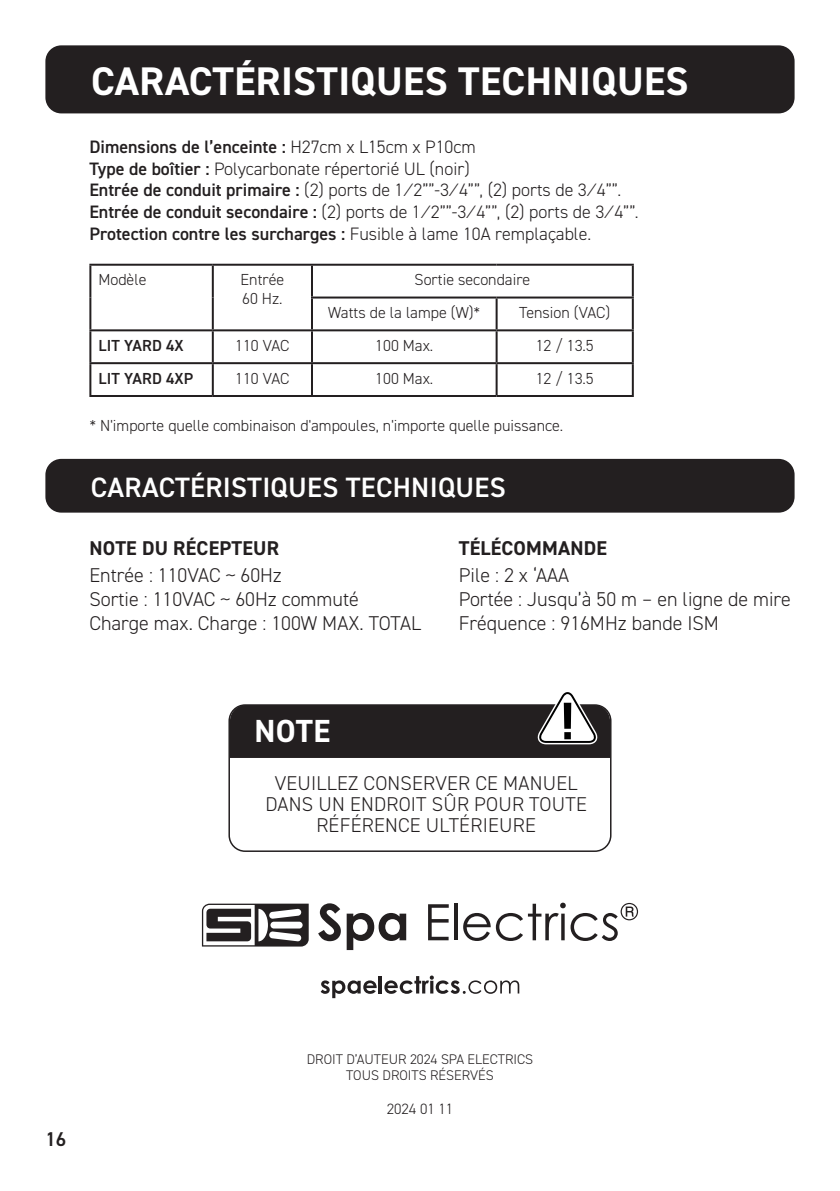
<style>
.page{position:relative;width:840px;height:1191px;background:#fff}
.page>*{position:absolute;margin:0;border:0;box-sizing:border-box;transform-origin:0 0}
.Page_heading{font:700 40px "DIN2014";letter-spacing:.01em;color:#fff}
._16pt_Bold_heading{font:700 32px "DIN2014";color:#fff}
.Sub-Heading{font:600 28px "DIN2014";letter-spacing:.01em;color:#fff}
.Document_Body_text{font:300 20px/24px "DIN2014";color:#231f20}
.Body_Text_Capitals{font:300 20px/21px "DIN2014";letter-spacing:.01em;color:#231f20;text-align:center}
.Body_Text_Capitals-2{font:700 20px "DIN2014";letter-spacing:.01em;color:#231f20}
.t1{font:600 20px "DIN2014";color:#231f20}
.Document_Body_text-2{font:300 18px/21.6px "DIN2014";color:#231f20}
.Document_Body_text-3{font:300 16px/19.2px "DIN2014";color:#231f20}
.Document_Body_text-4{font:600 16px "DIN2014";letter-spacing:.01em;color:#231f20}
.Image_Caption{font:300 15px "DIN2014";color:#231f20}
.Image_Caption-2{font:300 14px "DIN2014";color:#231f20}
.s1{font-weight:600}
</style>
<div class="page">
<svg style="left:318px;top:903px;width:22px;height:38px"></svg>
<svg style="left:346px;top:913px;width:60px;height:37px"></svg>
<svg style="left:428px;top:904px;width:20px;height:36px"></svg>
<svg style="left:454px;top:903px;width:3px;height:37px"></svg>
<svg style="left:202px;top:903px;width:106px;height:43px"></svg>
<svg style="left:463px;top:902px;width:174px;height:39px"></svg>
<svg style="left:320px;top:980px;width:56px;height:18px"></svg>
<hr style="left:378px;top:976px;width:4px;height:17px;background:#231f20">
<svg style="left:384px;top:975px;width:135px;height:18px"></svg>
<div style="left:228px;top:704px;width:383px;height:148px;border:2px solid #231f20;border-radius:16px"></div>
<svg style="left:230px;top:692px;width:379px;height:66px"></svg>
<div style="left:45px;top:45px;width:749px;height:68px;background:#231f20;border-radius:16px"></div>
<hr style="left:89px;top:264px;width:124px;height:2px;background:#231f20">
<hr style="left:89px;top:266px;width:2px;height:31px;background:#231f20">
<hr style="left:213px;top:264px;width:99px;height:2px;background:#231f20">
<hr style="left:212px;top:266px;width:2px;height:31px;background:#231f20">
<hr style="left:312px;top:264px;width:184px;height:2px;background:#231f20">
<hr style="left:311px;top:266px;width:2px;height:30px;background:#231f20">
<hr style="left:496px;top:264px;width:137px;height:2px;background:#231f20">
<hr style="left:631px;top:266px;width:2px;height:30px;background:#231f20">
<hr style="left:89px;top:297px;width:2px;height:32px;background:#231f20">
<hr style="left:212px;top:297px;width:2px;height:32px;background:#231f20">
<hr style="left:311px;top:296px;width:185px;height:2px;background:#231f20">
<hr style="left:311px;top:298px;width:2px;height:31px;background:#231f20">
<hr style="left:496px;top:296px;width:137px;height:2px;background:#231f20">
<hr style="left:495px;top:298px;width:2px;height:31px;background:#231f20">
<hr style="left:631px;top:298px;width:2px;height:31px;background:#231f20">
<hr style="left:89px;top:329px;width:124px;height:2px;background:#231f20">
<hr style="left:89px;top:331px;width:2px;height:31px;background:#231f20">
<hr style="left:213px;top:329px;width:99px;height:2px;background:#231f20">
<hr style="left:212px;top:331px;width:2px;height:31px;background:#231f20">
<hr style="left:312px;top:329px;width:184px;height:2px;background:#231f20">
<hr style="left:311px;top:331px;width:2px;height:31px;background:#231f20">
<hr style="left:496px;top:329px;width:137px;height:2px;background:#231f20">
<hr style="left:495px;top:331px;width:2px;height:31px;background:#231f20">
<hr style="left:631px;top:331px;width:2px;height:31px;background:#231f20">
<hr style="left:89px;top:362px;width:124px;height:2px;background:#231f20">
<hr style="left:89px;top:364px;width:2px;height:31px;background:#231f20">
<hr style="left:213px;top:362px;width:99px;height:2px;background:#231f20">
<hr style="left:212px;top:364px;width:2px;height:31px;background:#231f20">
<hr style="left:312px;top:362px;width:184px;height:2px;background:#231f20">
<hr style="left:311px;top:364px;width:2px;height:31px;background:#231f20">
<hr style="left:496px;top:362px;width:137px;height:2px;background:#231f20">
<hr style="left:495px;top:364px;width:2px;height:31px;background:#231f20">
<hr style="left:631px;top:364px;width:2px;height:31px;background:#231f20">
<hr style="left:89px;top:395px;width:124px;height:2px;background:#231f20">
<hr style="left:213px;top:395px;width:99px;height:2px;background:#231f20">
<hr style="left:312px;top:395px;width:184px;height:2px;background:#231f20">
<hr style="left:496px;top:395px;width:137px;height:2px;background:#231f20">
<div style="left:45px;top:459px;width:749px;height:53px;background:#231f20;border-radius:16px"></div>
<p class="Page_heading" style="left:91px;top:55px;width:598px">CARACTÉRISTIQUES TECHNIQUES</p>
<p class="Document_Body_text-2" style="left:89px;top:136px;width:550px"><span class="s1">Dimensions de l’enceinte :</span> H27cm x L15cm x P10cm<br><span class="s1">Type de boîtier :</span> Polycarbonate répertorié UL (noir)<br><span class="s1">Entrée de conduit primaire :</span> (2) ports de 1⁄2””-3⁄4””, (2) ports de 3⁄4””.<br><span class="s1">Entrée de conduit secondaire :</span> (2) ports de 1⁄2””-3⁄4””, (2) ports de 3⁄4””.<br><span class="s1">Protection contre les surcharges :</span> Fusible à lame 10A remplaçable.</p>
<p class="Document_Body_text-3" style="left:98px;top:270px;width:49px">Modèle</p>
<p class="Document_Body_text-3" style="left:240px;top:270px;width:45px">Entrée<br>60 Hz.</p>
<p class="Document_Body_text-3" style="left:414px;top:270px;width:117px">Sortie secondaire</p>
<p class="Document_Body_text-3" style="left:328px;top:303px;width:154px">Watts de la lampe (W)*</p>
<p class="Document_Body_text-3" style="left:519px;top:303px;width:92px">Tension (VAC)</p>
<p class="Document_Body_text-4" style="left:98px;top:335px;width:87px">LIT YARD 4X</p>
<p class="Document_Body_text-3" style="left:235px;top:336px;width:56px">110 VAC</p>
<p class="Document_Body_text-3" style="left:375px;top:336px;width:59px">100 Max.</p>
<p class="Document_Body_text-3" style="left:535px;top:336px;width:59px">12 / 13.5</p>
<p class="Document_Body_text-4" style="left:98px;top:367px;width:96px">LIT YARD 4XP</p>
<p class="Document_Body_text-3" style="left:235px;top:368px;width:56px">110 VAC</p>
<p class="Document_Body_text-3" style="left:375px;top:368px;width:59px">100 Max.</p>
<p class="Document_Body_text-3" style="left:535px;top:368px;width:59px">12 / 13.5</p>
<p class="Document_Body_text-3" style="left:89px;top:416px;width:475px">* N'importe quelle combinaison d'ampoules, n'importe quelle puissance.</p>
<p class="Sub-Heading" style="left:91px;top:468px;width:416px">CARACTÉRISTIQUES TECHNIQUES</p>
<p class="Body_Text_Capitals-2" style="left:89px;top:534px;width:191px">NOTE DU RÉCEPTEUR</p>
<p class="Document_Body_text" style="left:89px;top:563px;width:333px">Entrée : 110VAC ~ 60Hz<br>Sortie : 110VAC ~ 60Hz commuté<br>Charge max. Charge : 100W MAX. TOTAL</p>
<p class="Body_Text_Capitals-2" style="left:458px;top:534px;width:150px">TÉLÉCOMMANDE</p>
<p class="Document_Body_text" style="left:458px;top:563px;width:333px">Pile : 2 x ‘AAA<br>Portée : Jusqu’à 50 m – en ligne de mire<br>Fréquence : 916MHz bande ISM</p>
<p class="_16pt_Bold_heading" style="left:254px;top:709px;width:77px">NOTE</p>
<p class="Body_Text_Capitals" style="left:265px;top:772px;width:323px">VEUILLEZ CONSERVER CE MANUEL<br>DANS UN ENDROIT SÛR POUR TOUTE<br>RÉFÉRENCE ULTÉRIEURE</p>
<p class="t1" style="left:45px;top:1125px;width:22px">16</p>
<p class="Image_Caption-2" style="left:306px;top:1050px;width:228px">DROIT D’AUTEUR 2024 SPA ELECTRICS</p>
<p class="Image_Caption-2" style="left:346px;top:1066px;width:149px">TOUS DROITS RÉSERVÉS</p>
<p class="Image_Caption" style="left:386px;top:1099px;width:68px">2024 01 11</p>
</div>
